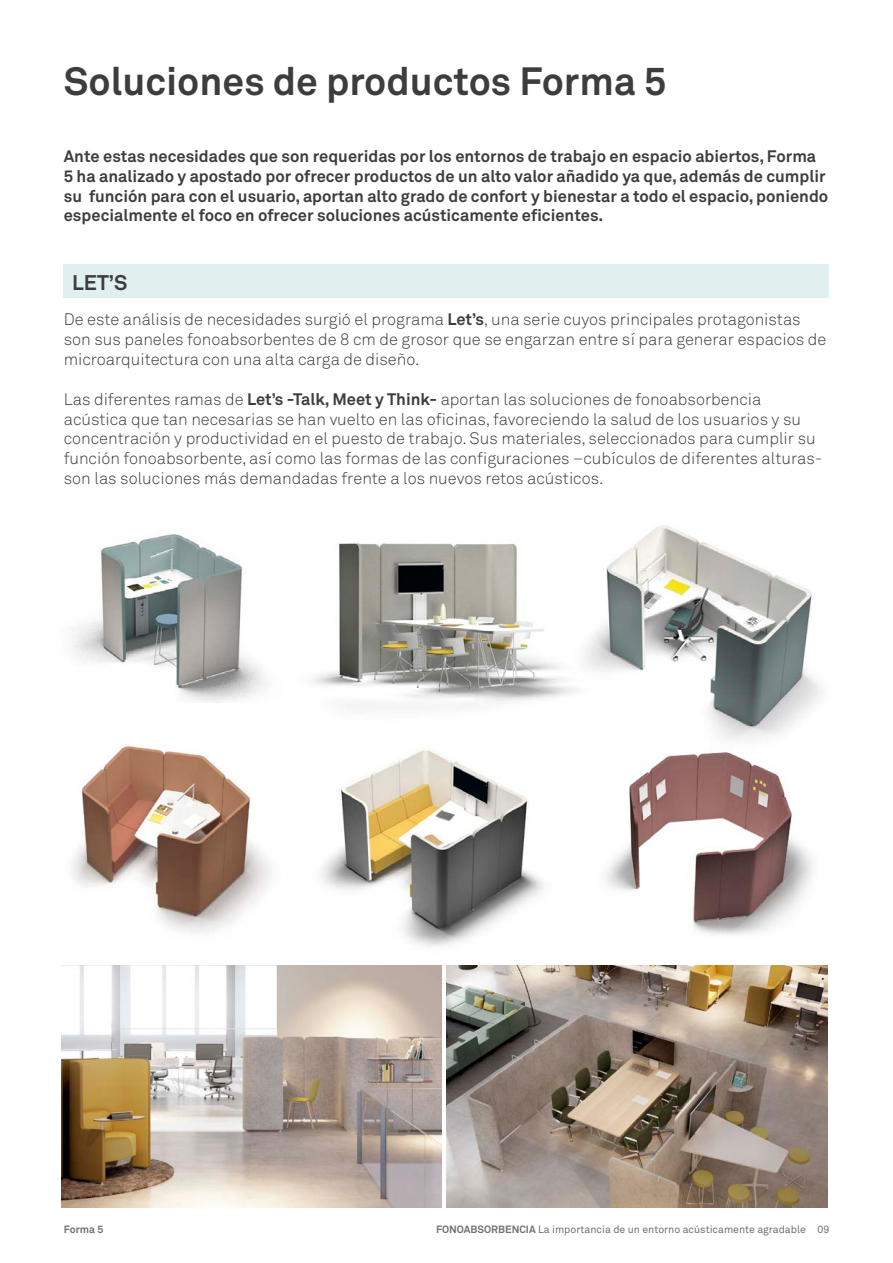
<style>
.page{position:relative;width:893px;height:1263px;background:#fff}
.page>*{position:absolute;margin:0;border:0;box-sizing:border-box;transform-origin:0 0}
.t1{font:700 39px "Akkurat";color:#3d3d3f}
.t2{font:700 21px "Akkurat";color:#3d3d3f}
.t3{font:300 16.5px/19.8px "Akkurat";color:#3d3d3f}
.t4{font:700 16.5px/19.8px "Akkurat";color:#3d3d3f}
.t5{font:10.5px "Akkurat";color:#6f7172}
.t6{font:700 10.5px "Akkurat";color:#6f7172}
.s1{font-weight:700}
</style>
<div class="page">
<img style="left:71px;top:534px;width:195px;height:169px">
<img style="left:72px;top:745px;width:199px;height:188px">
<img style="left:321px;top:749px;width:223px;height:198px">
<img style="left:606px;top:782px;width:207px;height:153px">
<img style="left:312px;top:543px;width:251px;height:166px">
<img style="left:563px;top:525px;width:259px;height:257px">
<img style="left:61px;top:965px;width:381px;height:243px">
<img style="left:446px;top:965px;width:381px;height:243px">
<div style="left:64px;top:264px;width:765px;height:34px;background:#e0f0ee"></div>
<h1 class="t1" style="left:64px;top:57px;width:604px">Soluciones de productos Forma 5</h1>
<p class="t4" style="left:64px;top:146px;width:766px">Ante estas necesidades que son requeridas por los entornos de trabajo en espacio abiertos, Forma 5 ha analizado y apostado por ofrecer productos de un alto valor añadido ya que, además de cumplir su función para con el usuario, aportan alto grado de confort y bienestar a todo el espacio, poniendo especialmente el foco en ofrecer soluciones acústicamente eficientes.</p>
<p class="t2" style="left:72px;top:269px;width:56px">LET’S</p>
<p class="t3" style="left:64px;top:309px;width:764px">De este análisis de necesidades surgió el programa <span class="s1">Let’s</span>, una serie cuyos principales protagonistas son sus paneles fonoabsorbentes de 8 cm de grosor que se engarzan entre sí para generar espacios de microarquitectura con una alta carga de diseño.</p>
<p class="t3" style="left:64px;top:389px;width:760px">Las diferentes ramas de <span class="s1">Let’s -Talk, Meet y Think-</span> aportan las soluciones de fonoabsorbencia acústica que tan necesarias se han vuelto en las oficinas, favoreciendo la salud de los usuarios y su concentración y productividad en el puesto de trabajo. Sus materiales, seleccionados para cumplir su función fonoabsorbente, así como las formas de las configuraciones –cubículos de diferentes alturas&shy;son las soluciones más demandadas frente a los nuevos retos acústicos.</p>
<p class="t6" style="left:64px;top:1223px;width:41px">Forma 5</p>
<p class="t5" style="left:436px;top:1223px;width:395px"><span class="s1">FONOABSORBENCIA</span> La importancia de un entorno acústicamente agradable 09</p>
</div>
